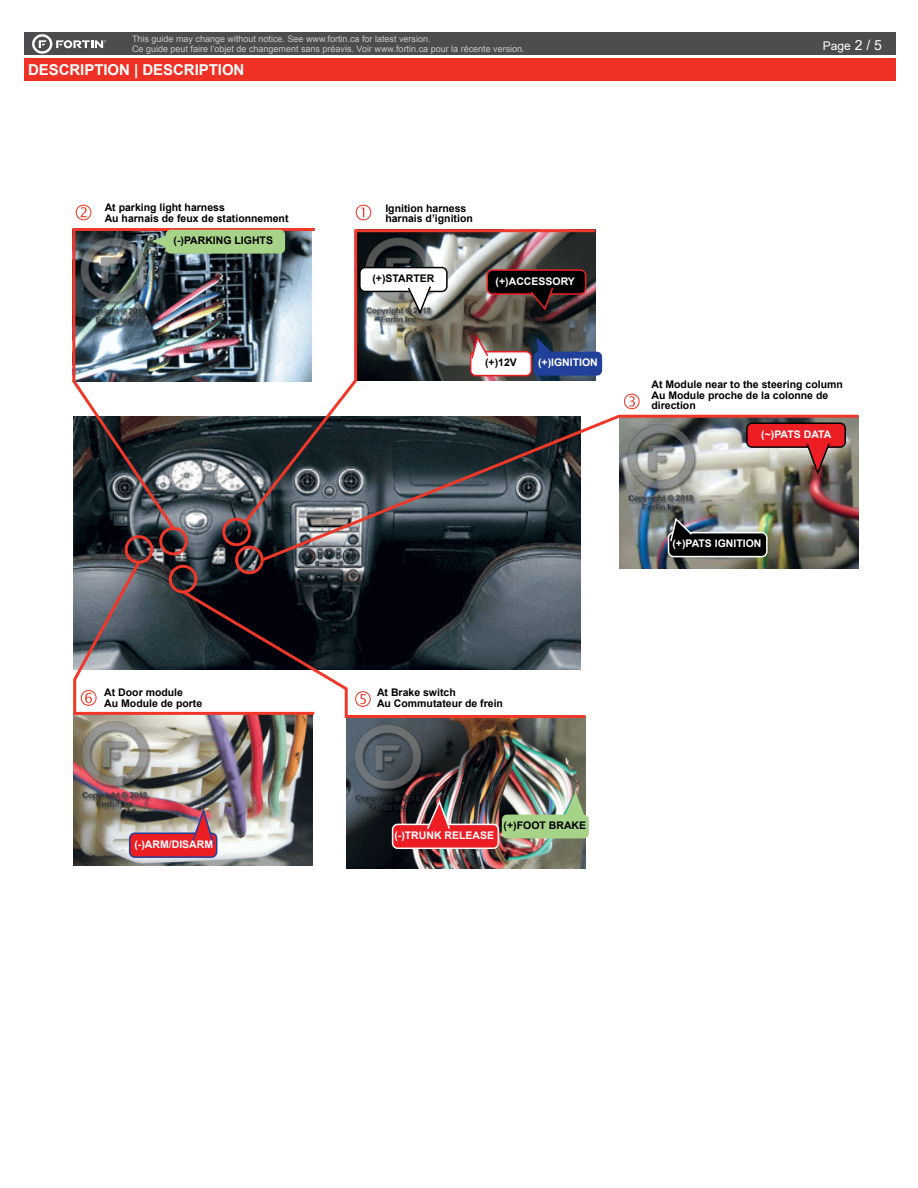
<style>
.page{position:relative;width:918px;height:1188px;background:#fff}
.page>*{position:absolute;margin:0;border:0;box-sizing:border-box;transform-origin:0 0}
.t1{font:700 15px "Arial";letter-spacing:-.005em;color:#fff}
.t2{font:12px "Arial";color:#fff}
.t3{font:700 10.5px/10.5px "Arial";color:#000}
.t4{font:700 10.5px "Arial";color:#fff}
.t5{font:700 10.5px "Arial";letter-spacing:-.075em;color:#fff}
.t6{font:9px/9.8px "Arial";color:#c7c8ca}
.s1{font-size:13.95px}
</style>
<div class="page">
<div style="left:24px;top:33px;width:872px;height:22px;background:#4d4d4f"></div>
<div style="left:24px;top:58px;width:872px;height:23px;background:#ee3124"></div>
<svg style="left:32px;top:34px;width:74px;height:20px"></svg>
<svg style="left:356px;top:205px;width:15px;height:15px"></svg>
<svg style="left:624px;top:394px;width:16px;height:15px"></svg>
<svg style="left:76px;top:205px;width:15px;height:15px"></svg>
<img style="left:74px;top:533px;width:507px;height:55px">
<div style="left:159px;top:527px;width:29px;height:28px;border:3px solid #ef3829;border-radius:50%"></div>
<div style="left:235px;top:546px;width:29px;height:28px;border:3px solid #ef3829;border-radius:50%"></div>
<div style="left:222px;top:518px;width:29px;height:28px;border:3px solid #ef3829;border-radius:50%"></div>
<img style="left:328px;top:229px;width:270px;height:184px">
<img style="left:72px;top:228px;width:243px;height:305px">
<div style="left:471px;top:352px;width:60px;height:24px;background:#fff;border-radius:5px"></div>
<div style="left:470px;top:351px;width:62px;height:25px;border:2px solid #ed1d24;border-radius:5px"></div>
<svg style="left:470px;top:334px;width:20px;height:26px"></svg>
<div style="left:360px;top:268px;width:87px;height:23px;background:#fff;border-radius:5px"></div>
<div style="left:359px;top:267px;width:89px;height:25px;border:2px solid #000;border-radius:5px"></div>
<svg style="left:407px;top:286px;width:25px;height:30px"></svg>
<div style="left:487px;top:270px;width:99px;height:24px;background:#000;border-radius:5px"></div>
<div style="left:487px;top:269px;width:99px;height:26px;border:2px solid #ed1d24;border-radius:5px"></div>
<svg style="left:529px;top:287px;width:26px;height:25px"></svg>
<div style="left:534px;top:352px;width:68px;height:24px;background:#21409a;border-radius:5px"></div>
<svg style="left:536px;top:338px;width:24px;height:15px"></svg>
<div style="left:166px;top:230px;width:119px;height:24px;background:#a7d388;border-radius:5px"></div>
<svg style="left:152px;top:234px;width:14px;height:15px"></svg>
<img style="left:619px;top:564px;width:240px;height:4px">
<img style="left:258px;top:413px;width:601px;height:151px">
<img style="left:73px;top:716px;width:240px;height:149px">
<div style="left:130px;top:833px;width:87px;height:24px;background:#ed1d24;border-radius:5px"></div>
<div style="left:129px;top:833px;width:88px;height:25px;border:2px solid #21409a;border-radius:5px"></div>
<svg style="left:190px;top:806px;width:25px;height:40px"></svg>
<svg style="left:73px;top:558px;width:244px;height:158px"></svg>
<div style="left:125px;top:535px;width:28px;height:29px;border:3px solid #ef3829;border-radius:50%"></div>
<img style="left:346px;top:719px;width:239px;height:149px">
<div style="left:502px;top:815px;width:87px;height:23px;background:#a7d388;border-radius:5px"></div>
<svg style="left:564px;top:792px;width:22px;height:23px"></svg>
<div style="left:169px;top:565px;width:28px;height:28px;border:3px solid #ef3829;border-radius:50%"></div>
<svg style="left:179px;top:588px;width:407px;height:131px"></svg>
<div style="left:393px;top:824px;width:105px;height:24px;background:#ed1d24;border-radius:5px"></div>
<div style="left:392px;top:824px;width:107px;height:25px;border:2px solid #fff;border-radius:5px"></div>
<svg style="left:426px;top:798px;width:25px;height:31px"></svg>
<p class="t6" style="left:132px;top:34px;width:394px">This guide may change without notice. See www.fortin.ca for latest version.<br>Ce guide peut faire l’objet de changement sans préavis. Voir www.fortin.ca pour la récente version.</p>
<h1 class="t1" style="left:28px;top:59px;width:218px">DESCRIPTION | DESCRIPTION</h1>
<p class="t3" style="left:105px;top:202px;width:185px">At parking light harness<br>Au harnais de feux de stationnement</p>
<p class="t3" style="left:174px;top:235px;width:101px">(-)PARKING LIGHTS</p>
<p class="t3" style="left:385px;top:203px;width:89px">Ignition harness harnais d’ignition</p>
<p class="t3" style="left:372px;top:273px;width:63px">(+)STARTER</p>
<p class="t4" style="left:496px;top:273px;width:81px">(+)ACCESSORY</p>
<p class="t3" style="left:485px;top:357px;width:33px">(+)12V</p>
<p class="t4" style="left:538px;top:355px;width:61px">(+)IGNITION</p>
<p class="t2" style="left:823px;top:38px;width:61px">Page <span class="s1">2 / 5</span></p>
<p class="t3" style="left:651px;top:379px;width:193px">At Module near to the steering column<br>Au Module proche de la colonne de direction</p>
<p class="t5" style="left:761px;top:427px;width:72px">(~)PATS DATA</p>
<p class="t4" style="left:672px;top:536px;width:91px">(+)PATS IGNITION</p>
<p class="t3" style="left:104px;top:687px;width:100px">At Door module<br>Au Module de porte</p>
<p class="t4" style="left:134px;top:837px;width:80px">(-)ARM/DISARM</p>
<p class="t3" style="left:377px;top:687px;width:128px">At Brake switch<br>Au Commutateur de frein</p>
<p class="t4" style="left:394px;top:828px;width:101px">(-)TRUNK RELEASE</p>
<p class="t3" style="left:504px;top:820px;width:84px">(+)FOOT BRAKE</p>
</div>
